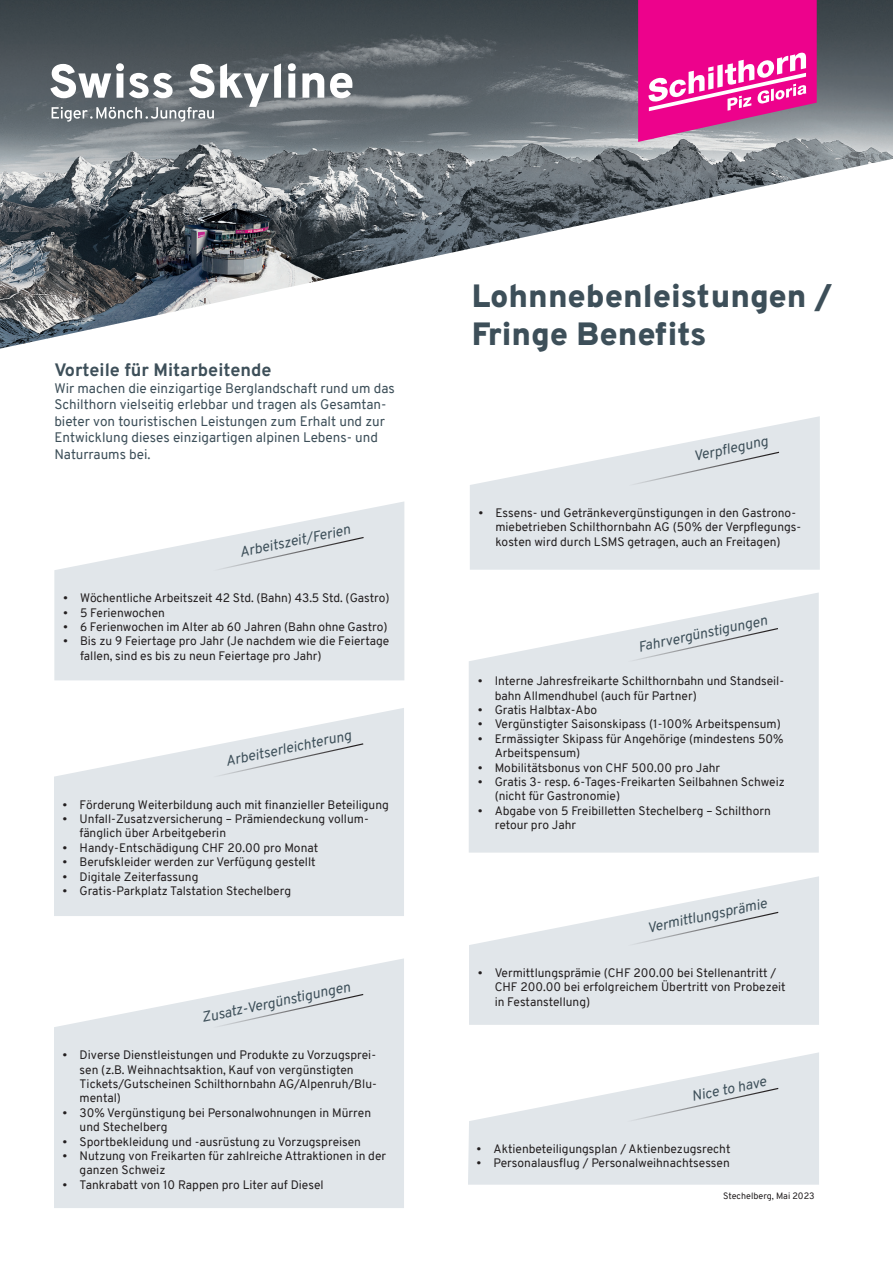
<style>
.page{position:relative;width:893px;height:1263px;background:#fff}
.page>*{position:absolute;margin:0;border:0;box-sizing:border-box;transform-origin:0 0}
.t1{font:900 32.25px/38.7px "Overpass";color:#3d4f59}
.t2{font:700 18px "Overpass";color:#3d4f59}
.t3{font:italic 14.4px "Overpass";color:#3d4f59}
.t4{font:13.5px/16.5px "Overpass";color:#3d4f59}
.t5{font:12px/14.4px "Overpass";color:#231f20}
.t6{font:9px "Overpass";color:#231f20}
</style>
<div class="page">
<svg style="left:54px;top:501px;width:350px;height:179px;fill:#e1e6ea"></svg>
<img style="left:0;top:0;width:893px;height:349px">
<svg style="left:638px;top:0;width:179px;height:142px;background:#e3349c"></svg>
<svg style="left:50px;top:63px;width:302px;height:59px"></svg>
<div style="left:182px;top:536px;width:183px;height:43px;background:#e1e6ea"></div>
<svg style="left:470px;top:416px;width:350px;height:154px;fill:#e1e6ea"></svg>
<div style="left:597px;top:451px;width:183px;height:43px;background:#e1e6ea"></div>
<svg style="left:469px;top:593px;width:350px;height:260px;background:#e5e9ed"></svg>
<div style="left:596px;top:627px;width:183px;height:43px;background:#e1e6ea"></div>
<svg style="left:54px;top:708px;width:350px;height:208px;fill:#e1e6ea"></svg>
<div style="left:182px;top:742px;width:183px;height:43px;background:#e1e6ea"></div>
<svg style="left:54px;top:958px;width:350px;height:250px;fill:#e1e6ea"></svg>
<div style="left:182px;top:993px;width:183px;height:43px;background:#e1e6ea"></div>
<svg style="left:469px;top:876px;width:350px;height:149px;fill:#e1e6ea"></svg>
<div style="left:597px;top:911px;width:183px;height:43px;background:#e1e6ea"></div>
<svg style="left:468px;top:1052px;width:351px;height:133px;fill:#e1e6ea"></svg>
<div style="left:596px;top:1087px;width:184px;height:43px;background:#e1e6ea"></div>
<h2 class="t2" style="left:54px;top:356px;width:219px">Vorteile für Mitarbeitende</h2>
<p class="t4" style="left:54px;top:380px;width:342px">Wir machen die einzigartige Berglandschaft rund um das Schilthorn vielseitig erlebbar und tragen als Gesamtan&shy;bieter von touristischen Leistungen zum Erhalt und zur Entwicklung dieses einzigartigen alpinen Lebens- und Naturraums bei.</p>
<p class="t3" style="left:237px;top:541px;width:114px;rotate:-12deg">Arbeitszeit/Ferien</p>
<p class="t5" style="left:63px;top:591px;width:328px">• Wöchentliche Arbeitszeit 42 Std. (Bahn) 43.5 Std. (Gastro)</p>
<p class="t5" style="left:63px;top:605px;width:103px">• 5 Ferienwochen</p>
<p class="t5" style="left:63px;top:620px;width:326px">• 6 Ferienwochen im Alter ab 60 Jahren (Bahn ohne Gastro)</p>
<p class="t5" style="left:80px;top:634px;width:311px;text-indent:-17px">• Bis zu 9 Feiertage pro Jahr (Je nachdem wie die Feiertage fallen, sind es bis zu neun Feiertage pro Jahr)</p>
<p class="t3" style="left:223px;top:750px;width:130px;rotate:-12deg">Arbeitserleichterung</p>
<p class="t5" style="left:63px;top:797px;width:328px">• Förderung Weiterbildung auch mit finanzieller Beteiligung</p>
<p class="t5" style="left:80px;top:812px;width:291px;text-indent:-17px">• Unfall-Zusatzversicherung – Prämiendeckung vollum&shy;fänglich über Arbeitgeberin</p>
<p class="t5" style="left:63px;top:840px;width:257px">• Handy-Entschädigung CHF 20.00 pro Monat</p>
<p class="t5" style="left:63px;top:855px;width:255px">• Berufskleider werden zur Verfügung gestellt</p>
<p class="t5" style="left:63px;top:869px;width:137px">• Digitale Zeiterfassung</p>
<p class="t5" style="left:63px;top:884px;width:230px">• Gratis-Parkplatz Talstation Stechelberg</p>
<p class="t3" style="left:199px;top:1006px;width:153px;rotate:-12deg">Zusatz-Vergünstigungen</p>
<p class="t5" style="left:80px;top:1048px;width:299px;text-indent:-17px">• Diverse Dienstleistungen und Produkte zu Vorzugsprei&shy;sen (z.B. Weihnachtsaktion, Kauf von vergünstigten Tickets/Gutscheinen Schilthornbahn AG/Alpenruh/Blu&shy;mental)</p>
<p class="t5" style="left:80px;top:1105px;width:293px;text-indent:-17px">• 30% Vergünstigung bei Personalwohnungen in Mürren und Stechelberg</p>
<p class="t5" style="left:63px;top:1134px;width:300px">• Sportbekleidung und -ausrüstung zu Vorzugspreisen</p>
<p class="t5" style="left:80px;top:1148px;width:308px;text-indent:-17px">• Nutzung von Freikarten für zahlreiche Attraktionen in der ganzen Schweiz</p>
<p class="t5" style="left:63px;top:1177px;width:263px">• Tankrabatt von 10 Rappen pro Liter auf Diesel</p>
<h1 class="t1" style="left:472px;top:275px;width:362px">Lohnnebenleistungen /<br>Fringe Benefits</h1>
<p class="t3" style="left:691px;top:445px;width:77px;rotate:-12deg">Verpfl egung</p>
<p class="t5" style="left:495px;top:506px;width:307px;text-indent:-17px">• Essens- und Getränkevergünstigungen in den Gastrono&shy;miebetrieben Schilthornbahn AG (50% der Verpflegungs&shy;kosten wird durch LSMS getragen, auch an Freitagen)</p>
<p class="t3" style="left:636px;top:636px;width:133px;rotate:-12deg">Fahrvergünstigungen</p>
<p class="t5" style="left:495px;top:674px;width:291px;text-indent:-17px">• Interne Jahresfreikarte Schilthornbahn und Standseil&shy;bahn Allmendhubel (auch für Partner)</p>
<p class="t5" style="left:478px;top:703px;width:121px">• Gratis Halbtax-Abo</p>
<p class="t5" style="left:478px;top:717px;width:305px">• Vergünstigter Saisonskipass (1-100% Arbeitspensum)</p>
<p class="t5" style="left:495px;top:731px;width:290px;text-indent:-17px">• Ermässigter Skipass für Angehörige (mindestens 50%<br>Arbeitspensum)</p>
<p class="t5" style="left:478px;top:760px;width:244px">• Mobilitätsbonus von CHF 500.00 pro Jahr</p>
<p class="t5" style="left:495px;top:775px;width:292px;text-indent:-17px">• Gratis 3- resp. 6-Tages-Freikarten Seilbahnen Schweiz (nicht für Gastronomie)</p>
<p class="t5" style="left:495px;top:803px;width:278px;text-indent:-17px">• Abgabe von 5 Freibilletten Stechelberg – Schilthorn retour pro Jahr</p>
<p class="t3" style="left:645px;top:916px;width:124px;rotate:-12deg">Vermittlungsprämie</p>
<p class="t5" style="left:495px;top:966px;width:293px;text-indent:-17px">• Vermittlungsprämie (CHF 200.00 bei Stellenantritt /<br>CHF 200.00 bei erfolgreichem Übertritt von Probezeit in Festanstellung)</p>
<p class="t3" style="left:689px;top:1085px;width:77px;rotate:-12deg">Nice to have</p>
<p class="t5" style="left:477px;top:1142px;width:255px">• Aktienbeteiligungsplan / Aktienbezugsrecht</p>
<p class="t5" style="left:477px;top:1156px;width:255px">• Personalausflug / Personalweihnachtsessen</p>
<p class="t6" style="left:723px;top:1189px;width:93px">Stechelberg, Mai 2023</p>
</div>
